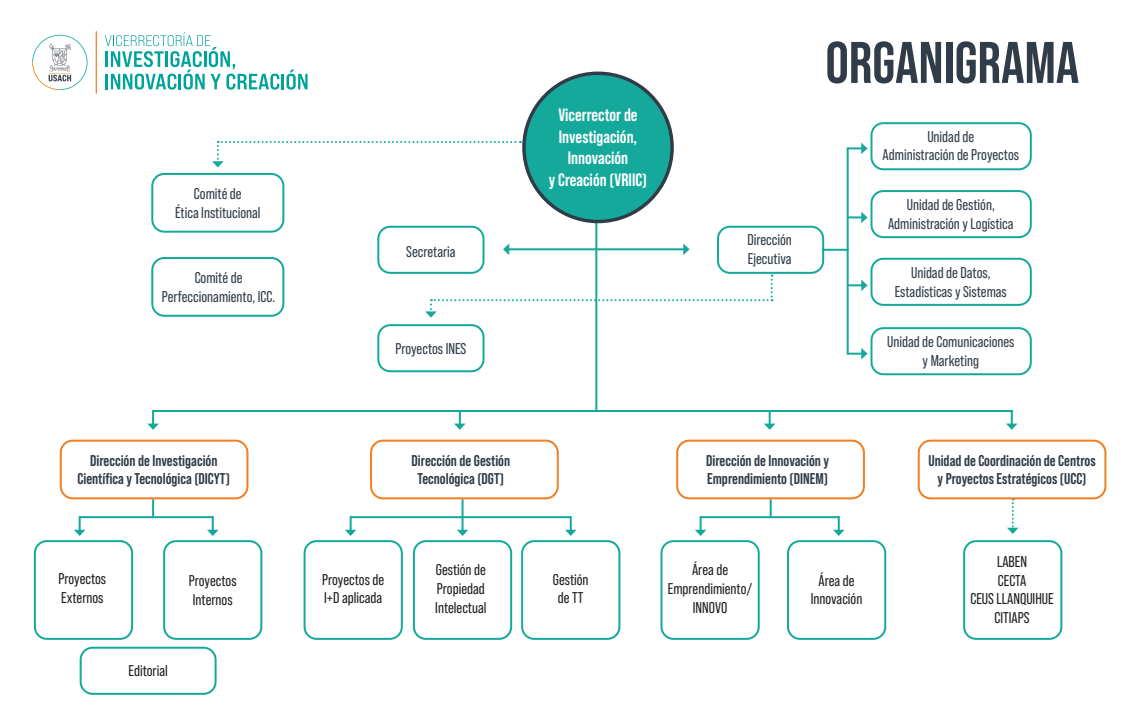
<style>
.page{position:relative;width:1135px;height:719px;background:#fff}
.page>*{position:absolute;margin:0;border:0;box-sizing:border-box;transform-origin:0 0}
.t1{font:700 58.5px "Bebas Neue Pro";color:#303c47}
.t2{font:700 17.9px "Bebas Neue Pro";color:#fff}
.t3{font:15.6px "Bebas Neue Pro";color:#303c47}
.t4{font:700 15.6px/18.7px "Bebas Neue Pro";color:#303c47}
.t5{font:15.6px/18.7px "Bebas Neue Pro";color:#231f20;text-align:center}
</style>
<div class="page">
<svg style="left:152px;top:499px;width:2px;height:17px"></svg>
<svg style="left:770px;top:499px;width:2px;height:17px"></svg>
<hr style="left:595px;top:210px;width:2px;height:202px;background:#15a99c">
<hr style="left:822px;top:249px;width:27px;height:2px;background:#15a99c">
<hr style="left:847px;top:147px;width:2px;height:207px;background:#15a99c">
<svg style="left:147px;top:410px;width:12px;height:20px"></svg>
<svg style="left:454px;top:412px;width:12px;height:18px"></svg>
<hr style="left:507px;top:248px;width:178px;height:2px;background:#15a99c">
<svg style="left:683px;top:243px;width:7px;height:12px"></svg>
<svg style="left:503px;top:244px;width:6px;height:11px"></svg>
<svg style="left:848px;top:143px;width:20px;height:11px"></svg>
<svg style="left:848px;top:211px;width:20px;height:12px"></svg>
<svg style="left:848px;top:279px;width:20px;height:12px"></svg>
<svg style="left:848px;top:348px;width:20px;height:11px"></svg>
<svg style="left:764px;top:412px;width:12px;height:18px"></svg>
<svg style="left:1006px;top:412px;width:12px;height:18px"></svg>
<svg style="left:833px;top:516px;width:12px;height:20px"></svg>
<svg style="left:695px;top:516px;width:11px;height:20px"></svg>
<svg style="left:565px;top:516px;width:12px;height:20px"></svg>
<svg style="left:457px;top:499px;width:11px;height:37px"></svg>
<svg style="left:345px;top:516px;width:11px;height:20px"></svg>
<svg style="left:207px;top:516px;width:12px;height:20px"></svg>
<svg style="left:74px;top:516px;width:11px;height:20px"></svg>
<svg style="left:1007px;top:499px;width:12px;height:35px"></svg>
<div style="left:151px;top:173px;width:133px;height:60px;border:2px solid #15a99c;border-radius:12px"></div>
<div style="left:377px;top:226px;width:108px;height:48px;border:2px solid #15a99c;border-radius:12px"></div>
<div style="left:717px;top:226px;width:107px;height:48px;border:2px solid #15a99c;border-radius:12px"></div>
<div style="left:963px;top:540px;width:99px;height:99px;border:2px solid #15a99c;border-radius:12px"></div>
<div style="left:787px;top:540px;width:99px;height:99px;border:2px solid #15a99c;border-radius:12px"></div>
<div style="left:660px;top:540px;width:100px;height:99px;border:2px solid #15a99c;border-radius:12px"></div>
<div style="left:521px;top:540px;width:99px;height:99px;border:2px solid #15a99c;border-radius:12px"></div>
<div style="left:413px;top:540px;width:99px;height:99px;border:2px solid #15a99c;border-radius:12px"></div>
<div style="left:304px;top:540px;width:99px;height:99px;border:2px solid #15a99c;border-radius:12px"></div>
<div style="left:163px;top:540px;width:99px;height:99px;border:2px solid #15a99c;border-radius:12px"></div>
<div style="left:80px;top:646px;width:137px;height:48px;border:2px solid #15a99c;border-radius:12px"></div>
<div style="left:34px;top:540px;width:99px;height:99px;border:2px solid #15a99c;border-radius:12px"></div>
<div style="left:870px;top:122px;width:162px;height:48px;border:2px solid #15a99c;border-radius:12px"></div>
<div style="left:870px;top:190px;width:162px;height:48px;border:2px solid #15a99c;border-radius:12px"></div>
<div style="left:870px;top:258px;width:162px;height:48px;border:2px solid #15a99c;border-radius:12px"></div>
<div style="left:870px;top:327px;width:162px;height:48px;border:2px solid #15a99c;border-radius:12px"></div>
<div style="left:377px;top:324px;width:108px;height:48px;border:2px solid #15a99c;border-radius:12px"></div>
<div style="left:60px;top:439px;width:188px;height:60px;border:2px solid #f17e22;border-radius:12px"></div>
<div style="left:370px;top:439px;width:189px;height:60px;border:2px solid #f17e22;border-radius:12px"></div>
<div style="left:676px;top:439px;width:189px;height:60px;border:2px solid #f17e22;border-radius:12px"></div>
<div style="left:918px;top:439px;width:188px;height:60px;border:2px solid #f17e22;border-radius:12px"></div>
<div style="left:151px;top:257px;width:133px;height:60px;border:2px solid #15a99c;border-radius:12px"></div>
<div style="left:524px;top:73px;width:148px;height:148px;background:#15a99c;border-radius:50%"></div>
<div style="left:522px;top:71px;width:152px;height:152px;border:3px solid #303c47;border-radius:50%"></div>
<hr style="left:154px;top:410px;width:859px;height:2px;background:#15a99c">
<hr style="left:80px;top:516px;width:133px;height:2px;background:#15a99c">
<hr style="left:351px;top:516px;width:220px;height:2px;background:#15a99c">
<hr style="left:700px;top:516px;width:139px;height:2px;background:#15a99c">
<svg style="left:212px;top:141px;width:309px;height:26px"></svg>
<hr style="left:96px;top:31px;width:1px;height:63px;background:#f17e22">
<svg style="left:32px;top:35px;width:55px;height:55px"></svg>
<svg style="left:105px;top:32px;width:203px;height:58px"></svg>
<svg style="left:425px;top:274px;width:348px;height:43px"></svg>
<p class="t3" style="left:194px;top:185px;width:49px">Comité de</p>
<p class="t3" style="left:175px;top:203px;width:87px">Ética Institucional</p>
<p class="t3" style="left:195px;top:269px;width:49px">Comité de</p>
<p class="t3" style="left:162px;top:287px;width:115px">Perfeccionamiento, ICC.</p>
<p class="t4" style="left:90px;top:450px;width:129px">Dirección de Investigación</p>
<p class="t4" style="left:78px;top:469px;width:154px">Científica y Tecnológica (DICYT)</p>
<p class="t5" style="left:58px;top:569px;width:49px">Proyectos</p>
<p class="t5" style="left:61px;top:587px;width:44px">Externos</p>
<p class="t5" style="left:189px;top:571px;width:49px">Proyectos</p>
<p class="t5" style="left:193px;top:590px;width:41px">Internos</p>
<p class="t5" style="left:128px;top:661px;width:41px">Editorial</p>
<p class="t3" style="left:406px;top:242px;width:51px">Secretaria</p>
<p class="t3" style="left:395px;top:339px;width:72px">Proyectos INES</p>
<p class="t4" style="left:412px;top:450px;width:100px">Dirección de Gestión</p>
<p class="t4" style="left:418px;top:469px;width:88px">Tecnológica (DGT)</p>
<p class="t5" style="left:322px;top:569px;width:64px">Proyectos de</p>
<p class="t5" style="left:324px;top:588px;width:59px">I+D aplicada</p>
<p class="t5" style="left:436px;top:560px;width:52px">Gestión de</p>
<p class="t5" style="left:437px;top:579px;width:49px">Propiedad</p>
<p class="t5" style="left:435px;top:598px;width:53px">Intelectual</p>
<p class="t2" style="left:558px;top:105px;width:81px">Vicerrector de</p>
<p class="t2" style="left:559px;top:126px;width:80px">Investigación,</p>
<p class="t2" style="left:568px;top:148px;width:62px">Innovación</p>
<p class="t2" style="left:549px;top:169px;width:100px">y Creación (VRIIC)</p>
<p class="t3" style="left:747px;top:231px;width:46px">Dirección</p>
<p class="t3" style="left:748px;top:250px;width:45px">Ejecutiva</p>
<p class="t1" style="left:825px;top:29px;width:255px">ORGANIGRAMA</p>
<p class="t3" style="left:927px;top:127px;width:48px">Unidad de</p>
<p class="t3" style="left:883px;top:146px;width:138px">Administración de Proyectos</p>
<p class="t3" style="left:907px;top:196px;width:90px">Unidad de Gestión,</p>
<p class="t3" style="left:888px;top:215px;width:127px">Administración y Logística</p>
<p class="t3" style="left:911px;top:264px;width:81px">Unidad de Datos,</p>
<p class="t3" style="left:895px;top:282px;width:114px">Estadísticas y Sistemas</p>
<p class="t3" style="left:887px;top:333px;width:129px">Unidad de Comunicaciones</p>
<p class="t3" style="left:923px;top:352px;width:58px">y Marketing</p>
<p class="t5" style="left:553px;top:569px;width:37px">Gestión</p>
<p class="t5" style="left:558px;top:588px;width:27px">de TT</p>
<p class="t4" style="left:706px;top:450px;width:125px">Dirección de Innovación y<br>Emprendimiento (DINEM)</p>
<p class="t5" style="left:668px;top:560px;width:86px">Área de<br>Emprendimiento/<br>INNOVO</p>
<p class="t5" style="left:811px;top:570px;width:53px">Área de<br>Innovación</p>
<p class="t4" style="left:928px;top:450px;width:169px">Unidad de Coordinación de Centros</p>
<p class="t4" style="left:938px;top:469px;width:150px">y Proyectos Estratégicos (UCC)</p>
<p class="t5" style="left:997px;top:552px;width:32px">LABEN</p>
<p class="t5" style="left:998px;top:570px;width:30px">CECTA</p>
<p class="t5" style="left:970px;top:589px;width:85px">CEUS LLANQUIHUE</p>
<p class="t5" style="left:995px;top:608px;width:36px">CITIAPS</p>
</div>
